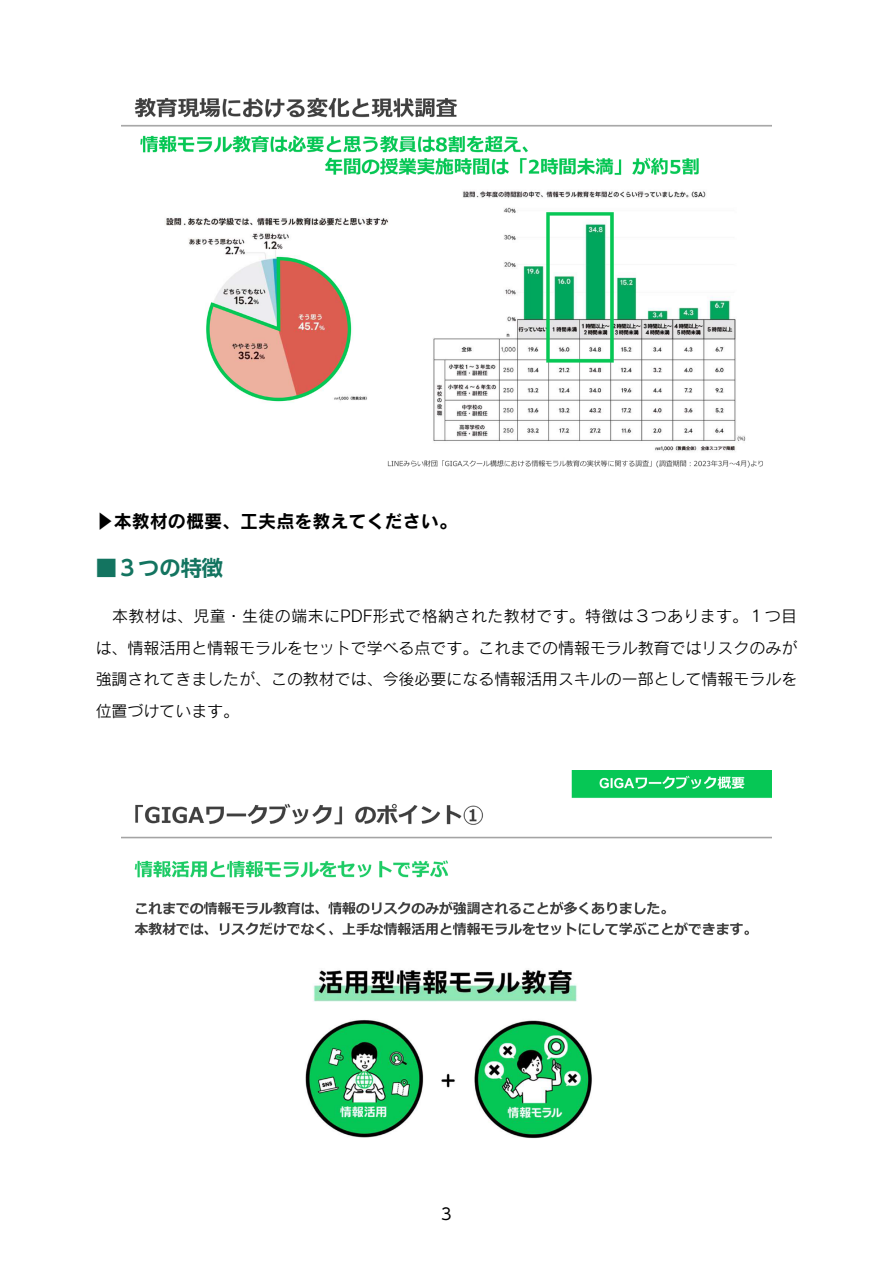
<style>
.page{position:relative;width:893px;height:1263px;background:#fff}
.page>*{position:absolute;margin:0;border:0;box-sizing:border-box;transform-origin:0 0}
.t1{font:700 21.3px "UD Shin Go Pr 6 N De";color:#137460}
.t2{font:18px "Rodin Pro N B";color:#000}
.t3{font:15.9px/32px "Rodin Pro N M";color:#000;text-align:justify}
.t4{font:15.9px "UD Shin Go Pr 6 N";color:#000}
</style>
<div class="page">
<img style="left:121px;top:97px;width:651px;height:371px">
<img style="left:121px;top:770px;width:651px;height:368px">
<p class="t2" style="left:96px;top:509px;width:363px">▶本教材の概要、工夫点を教えてください。</p>
<h1 class="t1" style="left:96px;top:550px;width:129px">■３つの特徴</h1>
<p class="t3" style="left:96px;top:599px;width:703px">　本教材は、児童・生徒の端末にPDF形式で格納された教材です。特徴は３つあります。１つ目は、情報活用と情報モラルをセットで学べる点です。これまでの情報モラル教育ではリスクのみが強調されてきましたが、この教材では、今後必要になる情報活用スキルの一部として情報モラルを位置づけています。</p>
<p class="t4" style="left:441px;top:1201px;width:12px">3</p>
</div>
